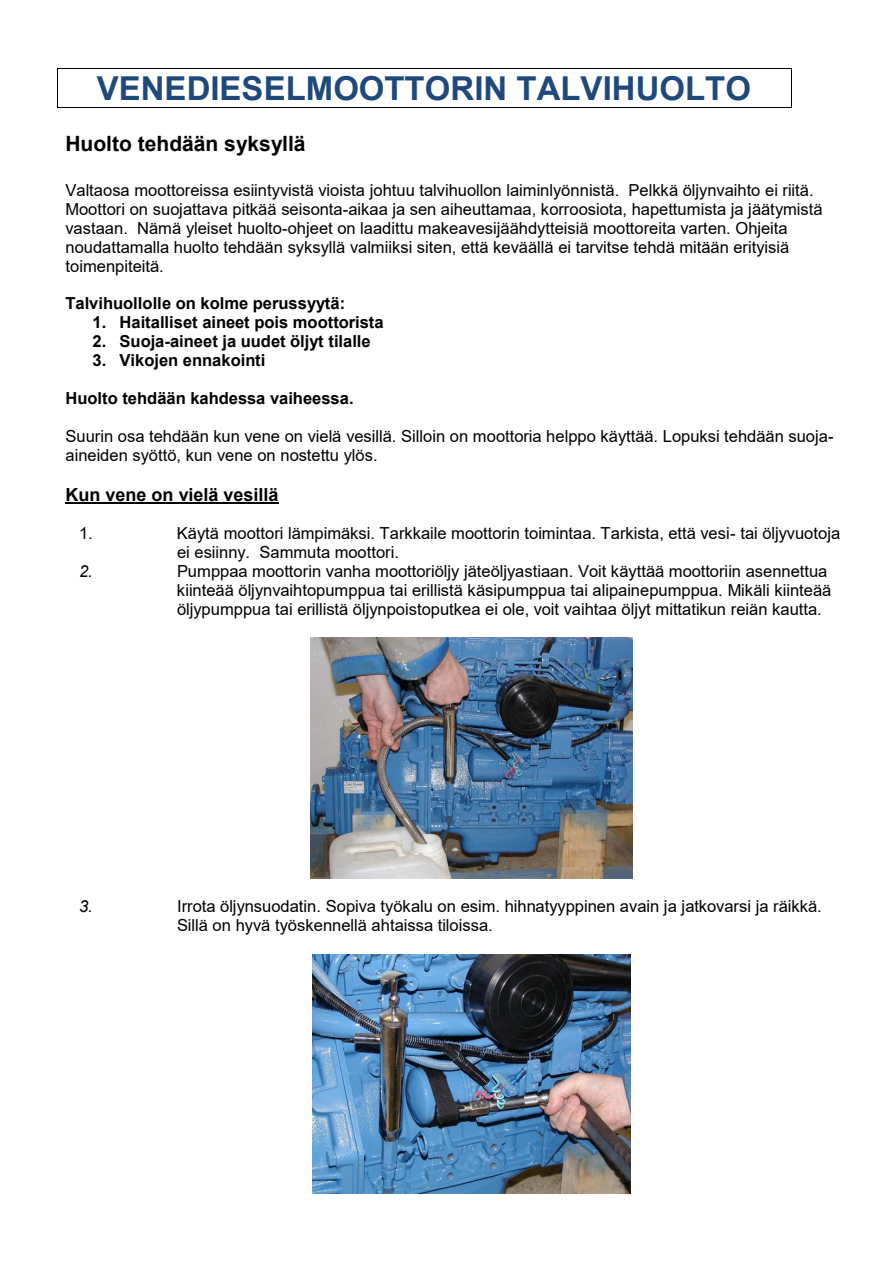
<style>
.page{position:relative;width:893px;height:1263px;background:#fff}
.page>*{position:absolute;margin:0;border:0;box-sizing:border-box;transform-origin:0 0}
.t1{font:700 33px "Arial";color:#1f497d}
.t2{font:700 21px "Arial";color:#000}
.t3{font:700 18px "Arial";color:#000}
.t4{font:16.5px/18.9px "Arial";color:#000}
.t5{font:700 16.5px "Arial";color:#000}
.t6{font:italic 16.5px "Arial";color:#000}
</style>
<div class="page">
<hr style="left:58px;top:68px;width:733px;height:1px;background:#000">
<hr style="left:57px;top:69px;width:1px;height:38px;background:#000">
<hr style="left:58px;top:107px;width:733px;height:1px;background:#000">
<hr style="left:791px;top:69px;width:1px;height:38px;background:#000">
<hr style="left:66px;top:503px;width:213px;height:1px;background:#000">
<img style="left:310px;top:637px;width:322px;height:242px">
<img style="left:313px;top:955px;width:317px;height:238px">
<p class="t1" style="left:97px;top:65px;width:656px">VENEDIESELMOOTTORIN TALVIHUOLTO</p>
<p class="t2" style="left:66px;top:129px;width:242px">Huolto tehdään syksyllä</p>
<p class="t4" style="left:66px;top:180px;width:759px">Valtaosa moottoreissa esiintyvistä vioista johtuu talvihuollon laiminlyönnistä. Pelkkä öljynvaihto ei riitä.<br>Moottori on suojattava pitkää seisonta-aikaa ja sen aiheuttamaa, korroosiota, hapettumista ja jäätymistä vastaan. Nämä yleiset huolto-ohjeet on laadittu makeavesijäähdytteisiä moottoreita varten. Ohjeita noudattamalla huolto tehdään syksyllä valmiiksi siten, että keväällä ei tarvitse tehdä mitään erityisiä toimenpiteitä.</p>
<p class="t5" style="left:66px;top:292px;width:281px">Talvihuollolle on kolme perussyytä:</p>
<p class="t5" style="left:93px;top:311px;width:293px">1. Haitalliset aineet pois moottorista</p>
<p class="t5" style="left:93px;top:330px;width:280px">2. Suoja-aineet ja uudet öljyt tilalle</p>
<p class="t5" style="left:93px;top:349px;width:174px">3. Vikojen ennakointi</p>
<p class="t5" style="left:66px;top:387px;width:290px">Huolto tehdään kahdessa vaiheessa.</p>
<p class="t4" style="left:66px;top:427px;width:770px">Suurin osa tehdään kun vene on vielä vesillä. Silloin on moottoria helppo käyttää. Lopuksi tehdään suoja&shy;aineiden syöttö, kun vene on nostettu ylös.</p>
<p class="t3" style="left:66px;top:482px;width:215px">Kun vene on vielä vesillä</p>
<p class="t4" style="left:79px;top:524px;width:15px">1.</p>
<p class="t4" style="left:177px;top:524px;width:665px">Käytä moottori lämpimäksi. Tarkkaile moottorin toimintaa. Tarkista, että vesi- tai öljyvuotoja ei esiinny. Sammuta moottori.</p>
<p class="t6" style="left:79px;top:560px;width:15px">2.</p>
<p class="t4" style="left:177px;top:561px;width:656px">Pumppaa moottorin vanha moottoriöljy jäteöljyastiaan. Voit käyttää moottoriin asennettua kiinteää öljynvaihtopumppua tai erillistä käsipumppua tai alipainepumppua. Mikäli kiinteää öljypumppua tai erillistä öljynpoistoputkea ei ole, voit vaihtaa öljyt mittatikun reiän kautta.</p>
<p class="t6" style="left:79px;top:895px;width:15px">3.</p>
<p class="t4" style="left:177px;top:896px;width:646px">Irrota öljynsuodatin. Sopiva työkalu on esim. hihnatyyppinen avain ja jatkovarsi ja räikkä.<br>Sillä on hyvä työskennellä ahtaissa tiloissa.</p>
</div>
